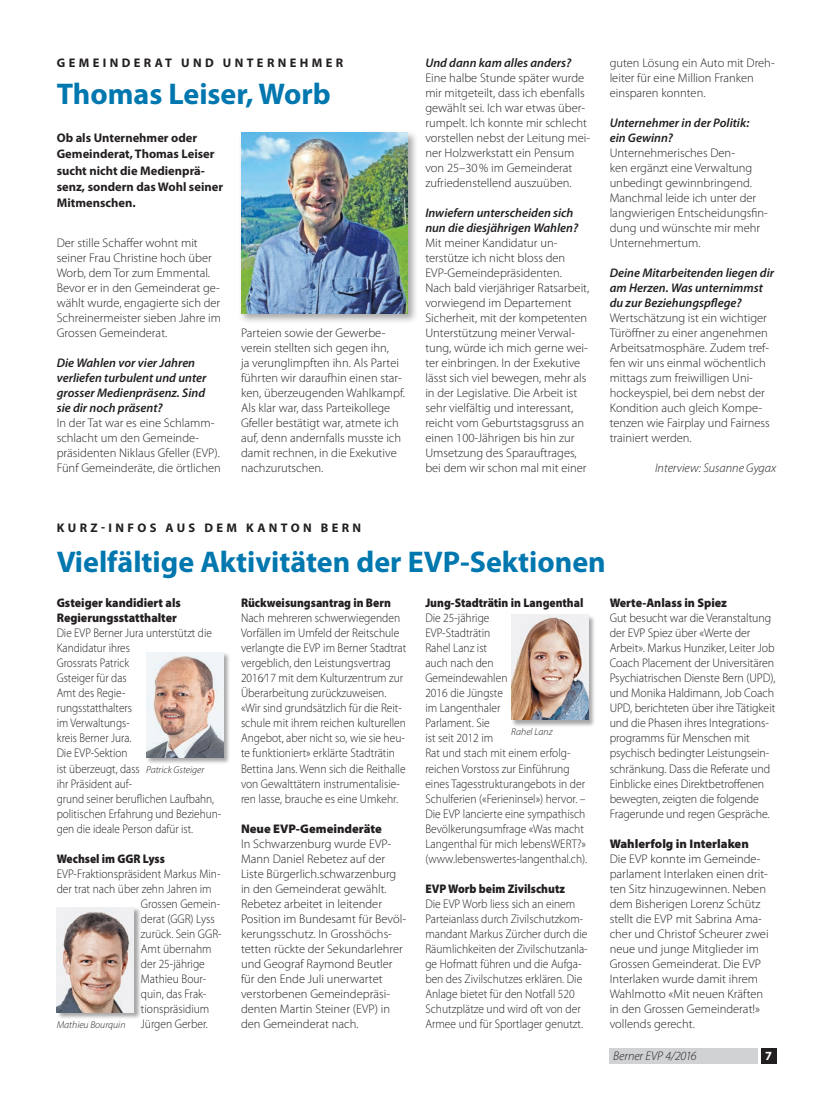
<style>
.page{position:relative;width:833px;height:1117px;background:#fff}
.page>*{position:absolute;margin:0;border:0;box-sizing:border-box;transform-origin:0 0}
.t1{font:700 30px "Myriad Pro";color:#0077ae}
.t2{font:300 12.5px/15px "Myriad Pro";color:#231f20}
.t3{font:300 12.5px/15px "Myriad Pro";color:#231f20;scale:.92 1}
.t4{font:300 12.5px/15px "Myriad Pro";color:#231f20;scale:.95 1}
.t5{font:italic 600 12.5px/15px "Myriad Pro";color:#231f20}
.t6{font:300 12.5px/15px "Myriad Pro";color:#231f20;scale:.9 1}
.t7{font:700 12.5px/16.2px "Myriad Pro";color:#231f20}
.t8{font:900 12.5px "Myriad Pro";color:#231f20;scale:.92 1}
.t9{font:900 12.5px/15px "Myriad Pro";color:#231f20;scale:.95 1}
.t10{font:700 12.5px "Myriad Pro";letter-spacing:.27em;color:#231f20}
.t11{font:900 12.5px "Myriad Pro";color:#231f20}
.t12{font:italic 300 12.5px "Myriad Pro";color:#231f20}
.t13{font:700 12.5px "Myriad Pro";color:#fff}
.t14{font:italic 300 10px "Myriad Pro";color:#231f20}
</style>
<div class="page">
<div style="left:609px;top:1048px;width:148px;height:15px;background:#d1d2d4"></div>
<div style="left:761px;top:1048px;width:15px;height:15px;background:#231f20"></div>
<div style="left:238px;top:129px;width:180px;height:195px;background:#231f20;opacity:.4"></div>
<img style="left:241px;top:133px;width:166px;height:180px">
<div style="left:146px;top:652px;width:85px;height:112px;background:#231f20;opacity:.4"></div>
<img style="left:146px;top:652px;width:77px;height:105px">
<div style="left:56px;top:907px;width:85px;height:112px;background:#231f20;opacity:.4"></div>
<img style="left:57px;top:907px;width:77px;height:105px">
<div style="left:511px;top:614px;width:85px;height:113px;background:#231f20;opacity:.4"></div>
<img style="left:511px;top:614px;width:77px;height:105px">
<p class="t10" style="left:57px;top:55px;width:288px">GEMEINDERAT UND UNTERNEHMER</p>
<h1 class="t1" style="left:57px;top:75px;width:275px">Thomas Leiser, Worb</h1>
<p class="t7" style="left:57px;top:129px;width:168px">Ob als Unternehmer oder<br>Gemeinderat, Thomas Leiser sucht nicht die Medienprä&shy;senz, sondern das Wohl seiner<br>Mitmenschen.</p>
<p class="t2" style="left:57px;top:235px;width:166px">Der stille Schaffer wohnt mit seiner Frau Christine hoch über<br>Worb, dem Tor zum Emmental.<br>Bevor er in den Gemeinderat ge&shy;wählt wurde, engagierte sich der<br>Schreinermeister sieben Jahre im<br>Grossen Gemeinderat.</p>
<p class="t5" style="left:57px;top:355px;width:151px">Die Wahlen vor vier Jahren verliefen turbulent und unter grosser Medienpräsenz. Sind sie dir noch präsent?</p>
<p class="t2" style="left:57px;top:415px;width:166px">In der Tat war es eine Schlamm&shy;schlacht um den Gemeinde&shy;präsidenten Niklaus Gfeller (EVP).<br>Fünf Gemeinderäte, die örtlichen</p>
<p class="t2" style="left:241px;top:325px;width:165px">Parteien sowie der Gewerbe&shy;verein stellten sich gegen ihn,<br>ja verunglimpften ihn. Als Partei führten wir daraufhin einen star&shy;ken, überzeugenden Wahlkampf.<br>Als klar war, dass Parteikollege<br>Gfeller bestätigt war, atmete ich auf, denn andernfalls musste ich damit rechnen, in die Exekutive nachzurutschen.</p>
<p class="t5" style="left:425px;top:55px;width:147px">Und dann kam alles anders?</p>
<p class="t2" style="left:425px;top:70px;width:166px">Eine halbe Stunde später wurde mir mitgeteilt, dass ich ebenfalls gewählt sei. Ich war etwas über&shy;rumpelt. Ich konnte mir schlecht vorstellen nebst der Leitung mei&shy;ner Holzwerkstatt ein Pensum von 25–30% im Gemeinderat zufriedenstellend auszuüben.</p>
<p class="t5" style="left:425px;top:205px;width:154px">Inwiefern unterscheiden sich nun die diesjährigen Wahlen?</p>
<p class="t2" style="left:425px;top:235px;width:165px">Mit meiner Kandidatur un&shy;terstütze ich nicht bloss den<br>EVP-Gemeindepräsidenten.<br>Nach bald vierjähriger Ratsarbeit, vorwiegend im Departement<br>Sicherheit, mit der kompetenten<br>Unterstützung meiner Verwal&shy;tung, würde ich mich gerne wei&shy;ter einbringen. In der Exekutive lässt sich viel bewegen, mehr als in der Legislative. Die Arbeit ist sehr vielfältig und interessant, reicht vom Geburtstagsgruss an einen 100-Jährigen bis hin zur<br>Umsetzung des Sparauftrages, bei dem wir schon mal mit einer</p>
<p class="t2" style="left:609px;top:55px;width:166px">guten Lösung ein Auto mit Dreh&shy;leiter für eine Million Franken einsparen konnten.</p>
<p class="t5" style="left:609px;top:115px;width:141px">Unternehmer in der Politik: ein Gewinn?</p>
<p class="t2" style="left:609px;top:145px;width:160px">Unternehmerisches Den-<br>ken ergänzt eine Verwaltung unbedingt gewinnbringend.<br>Manchmal leide ich unter der langwierigen Entscheidungsfin&shy;dung und wünschte mir mehr<br>Unternehmertum.</p>
<p class="t5" style="left:609px;top:265px;width:166px">Deine Mitarbeitenden liegen dir am Herzen. Was unternimmst du zur Beziehungspflege?</p>
<p class="t2" style="left:609px;top:310px;width:162px">Wertschätzung ist ein wichtiger<br>Türöffner zu einer angenehmen<br>Arbeitsatmosphäre. Zudem tref&shy;fen wir uns einmal wöchentlich mittags zum freiwilligen Uni&shy;hockeyspiel, bei dem nebst der<br>Kondition auch gleich Kompe&shy;tenzen wie Fairplay und Fairness trainiert werden.</p>
<p class="t12" style="left:655px;top:460px;width:123px">Interview: Susanne Gygax</p>
<p class="t10" style="left:57px;top:520px;width:306px">KURZ-INFOS AUS DEM KANTON BERN</p>
<h1 class="t1" style="left:57px;top:542px;width:550px">Vielfältige Aktivitäten der EVP-Sektionen</h1>
<p class="t8" style="left:241px;top:594px;width:164px">Rückweisungsantrag in Bern</p>
<p class="t3" style="left:241px;top:610px;width:181px">Nach mehreren schwerwiegenden Vorfällen im Umfeld der Reitschule verlangte die EVP im Berner Stadtrat vergeblich, den Leistungsvertrag 2016⁄17 mit dem Kulturzentrum zur Überarbeitung zurückzuweisen. «Wir sind grundsätzlich für die Reit&shy;schule mit ihrem reichen kulturellen Angebot, aber nicht so, wie sie heu&shy;te funktioniert» erklärte Stadträtin Bettina Jans. Wenn sich die Reithalle von Gewalttätern instrumentalisie&shy;ren lasse, brauche es eine Umkehr.</p>
<p class="t11" style="left:241px;top:819px;width:142px">Neue EVP-Gemeinderäte</p>
<p class="t2" style="left:241px;top:835px;width:167px">In Schwarzenburg wurde EVP-<br>Mann Daniel Rebetez auf der<br>Liste Bürgerlich.schwarzenburg in den Gemeinderat gewählt.<br>Rebetez arbeitet in leitender<br>Position im Bundesamt für Bevöl&shy;kerungsschutz. In Grosshöchs&shy;tetten rückte der Sekundarlehrer und Geograf Raymond Beutler für den Ende Juli unerwartet verstorbenen Gemeindepräsi&shy;denten Martin Steiner (EVP) in den Gemeinderat nach.</p>
<p class="t9" style="left:57px;top:595px;width:132px">Gsteiger kandidiert als<br>Regierungsstatthalter</p>
<p class="t6" style="left:57px;top:625px;width:184px">Die EVP Berner Jura unterstützt die<br>Kandidatur ihres<br>Grossrats Patrick<br>Gsteiger für das<br>Amt des Regie-<br>rungsstatthalters<br>im Verwaltungs-<br>kreis Berner Jura.<br>Die EVP-Sektion<br>ist überzeugt, dass<br>ihr Präsident auf-<br>grund seiner beruflichen Laufbahn, politischen Erfahrung und Beziehun&shy;gen die ideale Person dafür ist.</p>
<p class="t8" style="left:57px;top:849px;width:119px">Wechsel im GGR Lyss</p>
<p class="t3" style="left:57px;top:865px;width:179px">EVP-Fraktionspräsident Markus Min-</p>
<p class="t3" style="left:57px;top:880px;width:170px">der trat nach über zehn Jahren im</p>
<p class="t3" style="left:141px;top:895px;width:87px">Grossen Gemein-</p>
<p class="t3" style="left:141px;top:910px;width:82px">derat (GGR) Lyss</p>
<p class="t3" style="left:141px;top:925px;width:89px">zurück. Sein GGR-</p>
<p class="t3" style="left:141px;top:940px;width:78px">Amt übernahm</p>
<p class="t3" style="left:141px;top:955px;width:71px">der 25-jährige</p>
<p class="t3" style="left:141px;top:970px;width:73px">Mathieu Bour-</p>
<p class="t3" style="left:141px;top:985px;width:73px">quin, das Frak-</p>
<p class="t3" style="left:141px;top:1000px;width:76px">tionspräsidium</p>
<p class="t3" style="left:141px;top:1015px;width:74px">Jürgen Gerber.</p>
<p class="t8" style="left:425px;top:594px;width:173px">Jung-Stadträtin in Langenthal</p>
<p class="t3" style="left:425px;top:610px;width:177px">Die 25-jährige<br>EVP-Stadträtin<br>Rahel Lanz ist<br>auch nach den<br>Gemeindewahlen<br>2016 die Jüngste<br>im Langenthaler<br>Parlament. Sie<br>ist seit 2012 im<br>Rat und stach mit einem erfolg&shy;reichen Vorstoss zur Einführung eines Tagesstrukturangebots in der<br>Schulferien («Ferieninsel») hervor. –<br>Die EVP lancierte eine sympathisch<br>Bevölkerungsumfrage «Was macht<br>Langenthal für mich lebensWERT?» (www.lebenswertes-langenthal.ch).</p>
<p class="t8" style="left:425px;top:879px;width:153px">EVP Worb beim Zivilschutz</p>
<p class="t3" style="left:425px;top:895px;width:178px">Die EVP Worb liess sich an einem Parteianlass durch Zivilschutzkom&shy;mandant Markus Zürcher durch die Räumlichkeiten der Zivilschutzanla&shy;ge Hofmatt führen und die Aufga&shy;ben des Zivilschutzes erklären. Die Anlage bietet für den Notfall 520<br>Schutzplätze und wird oft von der Armee und für Sportlager genutzt.</p>
<p class="t9" style="left:609px;top:595px;width:125px">Werte-Anlass in Spiez</p>
<p class="t4" style="left:609px;top:610px;width:176px">Gut besucht war die Veranstaltung der EVP Spiez über «Werte der Arbeit». Markus Hunziker, Leiter Job Coach Placement der Universitären Psychiatrischen Dienste Bern (UPD), und Monika Haldimann, Job Coach UPD, berichteten über ihre Tätigkeit und die Phasen ihres Integrations&shy;programms für Menschen mit psychisch bedingter Leistungsein&shy;schränkung. Dass die Referate und Einblicke eines Direktbetroffenen bewegten, zeigten die folgende Fragerunde und regen Gespräche.</p>
<p class="t11" style="left:609px;top:834px;width:141px">Wahlerfolg in Interlaken</p>
<p class="t2" style="left:609px;top:850px;width:160px">Die EVP konnte im Gemeinde&shy;parlament Interlaken einen drit&shy;ten Sitz hinzugewinnen. Neben dem Bisherigen Lorenz Schütz stellt die EVP mit Sabrina Ama&shy;cher und Christof Scheurer zwei neue und junge Mitglieder im<br>Grossen Gemeinderat. Die EVP<br>Interlaken wurde damit ihrem<br>Wahlmotto «Mit neuen Kräften in den Grossen Gemeinderat!» vollends gerecht.</p>
<p class="t14" style="left:511px;top:725px;width:43px">Rahel Lanz</p>
<p class="t14" style="left:146px;top:763px;width:60px">Patrick Gsteiger</p>
<p class="t14" style="left:57px;top:1018px;width:70px">Mathieu Bourquin</p>
<p class="t12" style="left:613px;top:1048px;width:85px">Berner EVP 4/2016</p>
<p class="t13" style="left:765px;top:1047px;width:8px">7</p>
</div>
